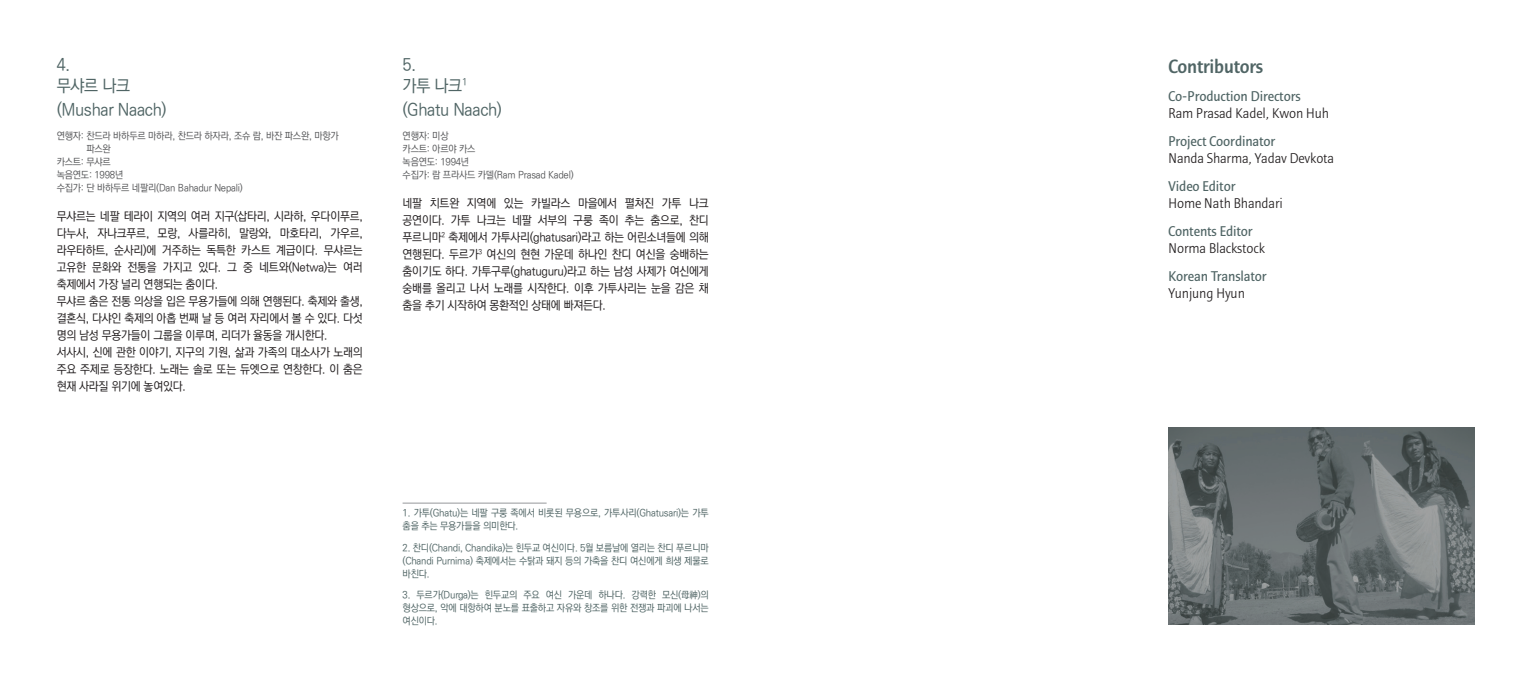
<style>
.page{position:relative;width:1531px;height:681px;background:#fff}
.page>*{position:absolute;margin:0;border:0;box-sizing:border-box;transform-origin:0 0}
.t1{font:700 19px "Arita Sans";letter-spacing:-.01em;color:#506565}
.t2{font:500 17px/20.4px "Ko Pub Dotum";letter-spacing:-.02em;color:#506565;scale:.95 1}
.t3{font:500 14px "Arita Sans";letter-spacing:-.01em;color:#231f20}
.t4{font:600 14px "Arita Sans";letter-spacing:-.01em;color:#506565}
.t5{font:500 12px/17px "Ko Pub Dotum";letter-spacing:-.02em;color:#231f20;scale:.95 1}
.t6{font:500 10px/13px "Ko Pub Dotum";letter-spacing:-.02em;color:#506565;text-align:justify;scale:.95 1}
.t7{font:500 10px/13px "Ko Pub Dotum";letter-spacing:-.02em;color:#57585a;scale:.95 1}
</style>
<div class="page">
<hr style="left:403px;top:502px;width:144px;height:1px;background:#95979a">
<img style="left:1168px;top:427px;width:306px;height:197px">
<h2 class="t2" style="left:57px;top:55px;width:79px">4.<br>무샤르 나크</h2>
<h2 class="t2" style="left:57px;top:100px;width:117px">(Mushar Naach)</h2>
<p class="t7" style="left:57px;top:130px;width:298px">연행자: 찬드라 바하두르 마하라, 찬드라 하자라, 조슈 람, 바잔 파스완, 마항가</p>
<p class="t7" style="left:86px;top:143px;width:27px">파스완</p>
<p class="t7" style="left:57px;top:156px;width:58px">카스트: 무샤르</p>
<p class="t7" style="left:57px;top:169px;width:72px">녹음연도: 1998년</p>
<p class="t7" style="left:57px;top:182px;width:197px">수집가: 단 바하두르 네팔리(Dan Bahadur Nepali)</p>
<p class="t5" style="left:57px;top:208px;width:324px">무샤르는 네팔 테라이 지역의 여러 지구(삽타리, 시라하, 우다이푸르, 다누사, 자나크푸르, 모랑, 사를라히, 말랑와, 마호타리, 가우르, 라우타하트, 순사리)에 거주하는 독특한 카스트 계급이다. 무샤르는 고유한 문화와 전통을 가지고 있다. 그 중 네트와(Netwa)는 여러 축제에서 가장 널리 연행되는 춤이다.<br>무샤르 춤은 전통 의상을 입은 무용가들에 의해 연행된다. 축제와 출생, 결혼식, 다샤인 축제의 아홉 번째 날 등 여러 자리에서 볼 수 있다. 다섯 명의 남성 무용가들이 그룹을 이루며, 리더가 율동을 개시한다. 서사시, 신에 관한 이야기, 지구의 기원, 삶과 가족의 대소사가 노래의 주요 주제로 등장한다. 노래는 솔로 또는 듀엣으로 연창한다. 이 춤은 현재 사라질 위기에 놓여있다.</p>
<h2 class="t2" style="left:403px;top:55px;width:70px">5.<br>가투 나크<sup>1</sup></h2>
<h2 class="t2" style="left:403px;top:100px;width:106px">(Ghatu Naach)</h2>
<p class="t7" style="left:403px;top:130px;width:182px">연행자: 미상<br>카스트: 아르야 카스<br>녹음연도: 1994년<br>수집가: 람 프라사드 카델(Ram Prasad Kadel)</p>
<p class="t5" style="left:403px;top:195px;width:324px;text-align:justify">네팔 치트완 지역에 있는 카빌라스 마을에서 펼쳐진 가투 나크 공연이다. 가투 나크는 네팔 서부의 구룽 족이 추는 춤으로, 찬디 푸르니마<sup>2</sup> 축제에서 가투사리(ghatusari)라고 하는 어린소녀들에 의해 연행된다. 두르가<sup>3</sup> 여신의 현현 가운데 하나인 찬디 여신을 숭배하는 춤이기도 하다. 가투구루(ghatuguru)라고 하는 남성 사제가 여신에게 숭배를 올리고 나서 노래를 시작한다. 이후 가투사리는 눈을 감은 채 춤을 추기 시작하여 몽환적인 상태에 빠져든다.</p>
<p class="t6" style="left:403px;top:506px;width:324px">1. 가투(Ghatu)는 네팔 구룽 족에서 비롯된 무용으로, 가투사리(Ghatusari)는 가투 춤을 추는 무용가들을 의미한다.</p>
<p class="t6" style="left:403px;top:541px;width:324px">2. 찬디(Chandi, Chandika)는 힌두교 여신이다. 5월 보름날에 열리는 찬디 푸르니마 (Chandi Purnima) 축제에서는 수탉과 돼지 등의 가축을 찬디 여신에게 희생 제물로 바친다.</p>
<p class="t6" style="left:403px;top:588px;width:324px">3. 두르가(Durga)는 힌두교의 주요 여신 가운데 하나다. 강력한 모신(母神)의 형상으로, 악에 대항하여 분노를 표출하고 자유와 창조를 위한 전쟁과 파괴에 나서는 여신이다.</p>
<h1 class="t1" style="left:1168px;top:55px;width:97px">Contributors</h1>
<p class="t4" style="left:1168px;top:88px;width:134px">Co-Production Directors</p>
<p class="t3" style="left:1168px;top:105px;width:163px">Ram Prasad Kadel, Kwon Huh</p>
<p class="t4" style="left:1168px;top:133px;width:109px">Project Coordinator</p>
<p class="t3" style="left:1168px;top:150px;width:168px">Nanda Sharma, Yadav Devkota</p>
<p class="t4" style="left:1168px;top:178px;width:69px">Video Editor</p>
<p class="t3" style="left:1168px;top:195px;width:116px">Home Nath Bhandari</p>
<p class="t4" style="left:1168px;top:223px;width:86px">Contents Editor</p>
<p class="t3" style="left:1168px;top:240px;width:98px">Norma Blackstock</p>
<p class="t4" style="left:1168px;top:268px;width:100px">Korean Translator</p>
<p class="t3" style="left:1168px;top:285px;width:78px">Yunjung Hyun</p>
</div>
